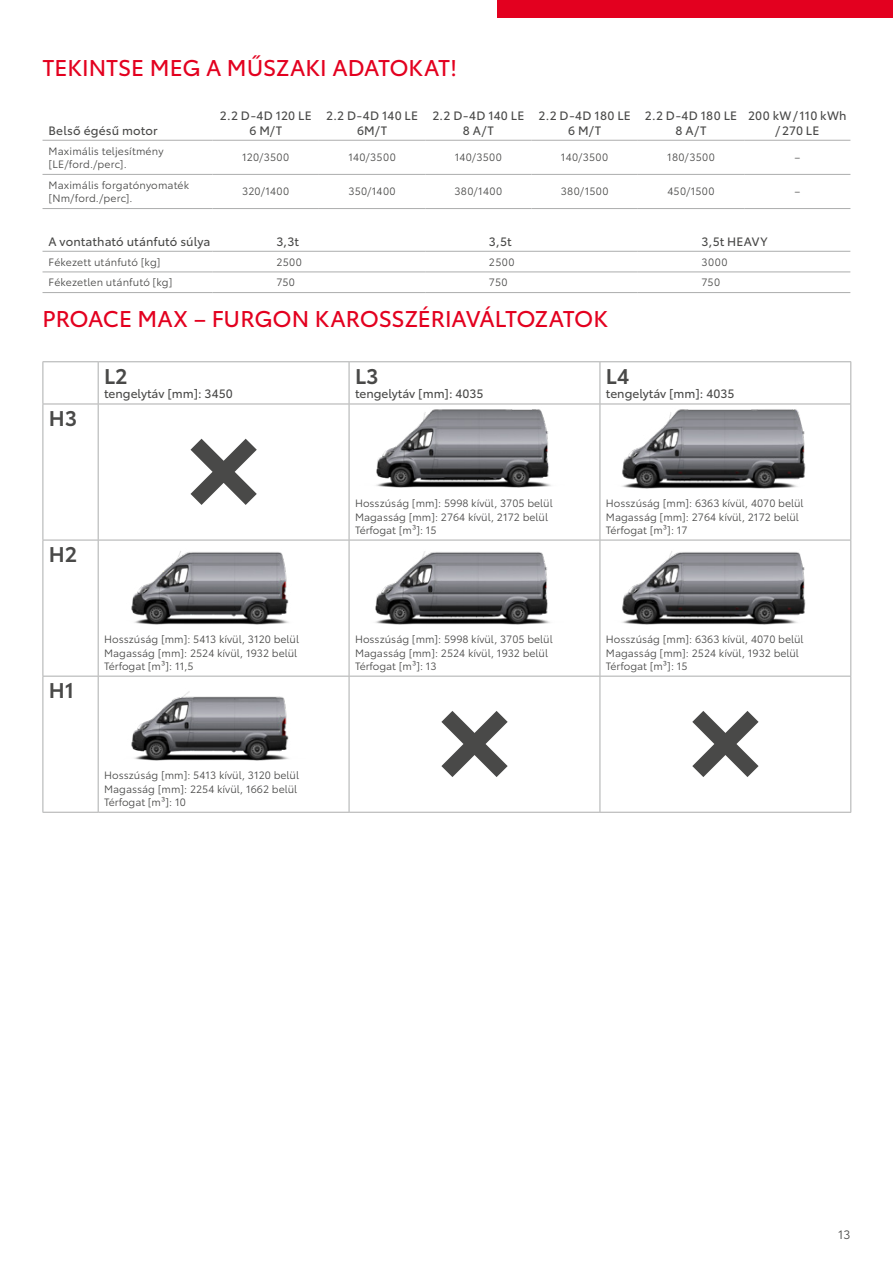
<style>
.page{position:relative;width:893px;height:1263px;background:#fff}
.page>*{position:absolute;margin:0;border:0;box-sizing:border-box;transform-origin:0 0}
.t1{font:22.5px "Toyota Type";letter-spacing:-.005em;color:#e3001f}
.t2{font:600 21px "Toyota Type";color:#494948}
.t3{font:12px/15px "Toyota Type";letter-spacing:.005em;color:#494948;text-align:center}
.t4{font:12px "Toyota Type";color:#494948}
.t5{font:10.5px/13.5px "Toyota Type";color:#494948}
</style>
<div class="page">
<div style="left:497px;top:0;width:396px;height:17px;background:#e3001f"></div>
<hr style="left:43px;top:140px;width:170px;height:1px;background:#acadad">
<hr style="left:213px;top:140px;width:106px;height:1px;background:#acadad">
<hr style="left:319px;top:140px;width:106px;height:1px;background:#acadad">
<hr style="left:425px;top:140px;width:106px;height:1px;background:#acadad">
<hr style="left:531px;top:140px;width:107px;height:1px;background:#acadad">
<hr style="left:638px;top:140px;width:106px;height:1px;background:#acadad">
<hr style="left:744px;top:140px;width:106px;height:1px;background:#acadad">
<hr style="left:43px;top:174px;width:170px;height:1px;background:#acadad">
<hr style="left:43px;top:208px;width:170px;height:1px;background:#acadad">
<hr style="left:213px;top:174px;width:106px;height:1px;background:#acadad">
<hr style="left:213px;top:208px;width:106px;height:1px;background:#acadad">
<hr style="left:319px;top:174px;width:106px;height:1px;background:#acadad">
<hr style="left:319px;top:208px;width:106px;height:1px;background:#acadad">
<hr style="left:425px;top:174px;width:106px;height:1px;background:#acadad">
<hr style="left:425px;top:208px;width:106px;height:1px;background:#acadad">
<hr style="left:531px;top:174px;width:107px;height:1px;background:#acadad">
<hr style="left:531px;top:208px;width:107px;height:1px;background:#acadad">
<hr style="left:638px;top:174px;width:106px;height:1px;background:#acadad">
<hr style="left:638px;top:208px;width:106px;height:1px;background:#acadad">
<hr style="left:744px;top:174px;width:106px;height:1px;background:#acadad">
<hr style="left:744px;top:208px;width:106px;height:1px;background:#acadad">
<hr style="left:43px;top:362px;width:1px;height:42px;background:#acadad">
<hr style="left:43px;top:361px;width:55px;height:1px;background:#acadad">
<hr style="left:98px;top:362px;width:1px;height:42px;background:#acadad">
<hr style="left:98px;top:361px;width:251px;height:1px;background:#acadad">
<hr style="left:349px;top:362px;width:1px;height:42px;background:#acadad">
<hr style="left:349px;top:361px;width:251px;height:1px;background:#acadad">
<hr style="left:600px;top:362px;width:1px;height:42px;background:#acadad">
<hr style="left:600px;top:361px;width:251px;height:1px;background:#acadad">
<hr style="left:850px;top:362px;width:1px;height:42px;background:#acadad">
<hr style="left:43px;top:404px;width:1px;height:136px;background:#acadad">
<hr style="left:43px;top:404px;width:55px;height:1px;background:#acadad">
<hr style="left:98px;top:404px;width:1px;height:136px;background:#acadad">
<hr style="left:98px;top:404px;width:251px;height:1px;background:#acadad">
<hr style="left:349px;top:404px;width:1px;height:136px;background:#acadad">
<hr style="left:349px;top:404px;width:251px;height:1px;background:#acadad">
<hr style="left:600px;top:404px;width:1px;height:136px;background:#acadad">
<hr style="left:600px;top:404px;width:251px;height:1px;background:#acadad">
<hr style="left:850px;top:404px;width:1px;height:136px;background:#acadad">
<hr style="left:43px;top:540px;width:1px;height:136px;background:#acadad">
<hr style="left:43px;top:540px;width:55px;height:1px;background:#acadad">
<hr style="left:98px;top:540px;width:1px;height:136px;background:#acadad">
<hr style="left:98px;top:540px;width:251px;height:1px;background:#acadad">
<hr style="left:349px;top:540px;width:1px;height:136px;background:#acadad">
<hr style="left:349px;top:540px;width:251px;height:1px;background:#acadad">
<hr style="left:600px;top:540px;width:251px;height:1px;background:#acadad">
<hr style="left:600px;top:540px;width:1px;height:136px;background:#acadad">
<hr style="left:850px;top:540px;width:1px;height:136px;background:#acadad">
<hr style="left:43px;top:676px;width:1px;height:136px;background:#acadad">
<hr style="left:43px;top:676px;width:55px;height:1px;background:#acadad">
<hr style="left:43px;top:812px;width:55px;height:1px;background:#acadad">
<hr style="left:98px;top:676px;width:1px;height:136px;background:#acadad">
<hr style="left:98px;top:676px;width:251px;height:1px;background:#acadad">
<hr style="left:98px;top:812px;width:251px;height:1px;background:#acadad">
<hr style="left:349px;top:676px;width:1px;height:136px;background:#acadad">
<hr style="left:349px;top:676px;width:251px;height:1px;background:#acadad">
<hr style="left:349px;top:812px;width:251px;height:1px;background:#acadad">
<hr style="left:600px;top:676px;width:1px;height:136px;background:#acadad">
<hr style="left:600px;top:676px;width:251px;height:1px;background:#acadad">
<hr style="left:850px;top:676px;width:1px;height:136px;background:#acadad">
<hr style="left:600px;top:812px;width:251px;height:1px;background:#acadad">
<img style="left:349px;top:407px;width:202px;height:86px">
<img style="left:600px;top:407px;width:206px;height:87px">
<img style="left:98px;top:543px;width:191px;height:87px">
<img style="left:349px;top:543px;width:201px;height:87px">
<img style="left:600px;top:543px;width:206px;height:87px">
<img style="left:98px;top:680px;width:191px;height:86px">
<hr style="left:43px;top:251px;width:170px;height:1px;background:#acadad">
<hr style="left:213px;top:251px;width:212px;height:1px;background:#acadad">
<hr style="left:425px;top:251px;width:213px;height:1px;background:#acadad">
<hr style="left:638px;top:251px;width:212px;height:1px;background:#acadad">
<hr style="left:43px;top:272px;width:170px;height:1px;background:#acadad">
<hr style="left:43px;top:292px;width:170px;height:1px;background:#acadad">
<hr style="left:213px;top:272px;width:212px;height:1px;background:#acadad">
<hr style="left:425px;top:272px;width:213px;height:1px;background:#acadad">
<hr style="left:638px;top:272px;width:212px;height:1px;background:#acadad">
<hr style="left:213px;top:292px;width:212px;height:1px;background:#acadad">
<hr style="left:425px;top:292px;width:213px;height:1px;background:#acadad">
<hr style="left:638px;top:292px;width:212px;height:1px;background:#acadad">
<h1 class="t1" style="left:43px;top:51px;width:416px">TEKINTSE MEG A MŰSZAKI ADATOKAT!</h1>
<p class="t3" style="left:48px;top:122px;width:111px">Belső égésű motor</p>
<p class="t3" style="left:220px;top:107px;width:93px">2.2 D-4D 120 LE<br>6 M/T</p>
<p class="t3" style="left:326px;top:107px;width:93px">2.2 D-4D 140 LE<br>6M/T</p>
<p class="t3" style="left:432px;top:107px;width:93px">2.2 D-4D 140 LE<br>8 A/T</p>
<p class="t3" style="left:539px;top:107px;width:94px">2.2 D-4D 180 LE<br>6 M/T</p>
<p class="t3" style="left:645px;top:107px;width:94px">2.2 D-4D 180 LE<br>8 A/T</p>
<p class="t3" style="left:748px;top:107px;width:100px">200 kW/110 kWh /270 LE</p>
<p class="t5" style="left:48px;top:143px;width:117px">Maximális teljesítmény [LE/ford./perc].</p>
<p class="t5" style="left:242px;top:150px;width:49px">120/3500</p>
<p class="t5" style="left:348px;top:150px;width:49px">140/3500</p>
<p class="t5" style="left:455px;top:150px;width:49px">140/3500</p>
<p class="t5" style="left:561px;top:150px;width:49px">140/3500</p>
<p class="t5" style="left:667px;top:150px;width:49px">180/3500</p>
<p class="t5" style="left:794px;top:150px;width:7px">–</p>
<p class="t5" style="left:48px;top:177px;width:142px">Maximális forgatónyomaték [Nm/ford./perc].</p>
<p class="t5" style="left:242px;top:184px;width:49px">320/1400</p>
<p class="t5" style="left:348px;top:184px;width:49px">350/1400</p>
<p class="t5" style="left:454px;top:184px;width:49px">380/1400</p>
<p class="t5" style="left:561px;top:184px;width:49px">380/1500</p>
<p class="t5" style="left:667px;top:184px;width:49px">450/1500</p>
<p class="t5" style="left:794px;top:184px;width:7px">–</p>
<p class="t3" style="left:48px;top:233px;width:163px">A vontatható utánfutó súlya</p>
<p class="t3" style="left:276px;top:233px;width:24px">3,3t</p>
<p class="t3" style="left:489px;top:233px;width:24px">3,5t</p>
<p class="t3" style="left:702px;top:233px;width:67px">3,5t HEAVY</p>
<p class="t5" style="left:48px;top:254px;width:114px">Fékezett utánfutó [kg]</p>
<p class="t5" style="left:276px;top:254px;width:27px">2500</p>
<p class="t5" style="left:489px;top:254px;width:27px">2500</p>
<p class="t5" style="left:702px;top:254px;width:27px">3000</p>
<p class="t5" style="left:48px;top:275px;width:126px">Fékezetlen utánfutó [kg]</p>
<p class="t5" style="left:276px;top:275px;width:20px">750</p>
<p class="t5" style="left:489px;top:275px;width:20px">750</p>
<p class="t5" style="left:702px;top:275px;width:20px">750</p>
<h1 class="t1" style="left:43px;top:302px;width:567px">PROACE MAX – FURGON KAROSSZÉRIAVÁLTOZATOK</h1>
<h2 class="t2" style="left:49px;top:402px;width:30px">H3</h2>
<h2 class="t2" style="left:104px;top:360px;width:25px">L2</h2>
<p class="t3" style="left:104px;top:385px;width:130px">tengelytáv [mm]: 3450</p>
<h2 class="t2" style="left:49px;top:538px;width:30px">H2</h2>
<h2 class="t2" style="left:355px;top:360px;width:25px">L3</h2>
<p class="t3" style="left:355px;top:385px;width:130px">tengelytáv [mm]: 4035</p>
<h2 class="t2" style="left:606px;top:360px;width:25px">L4</h2>
<p class="t3" style="left:606px;top:385px;width:130px">tengelytáv [mm]: 4035</p>
<p class="t5" style="left:355px;top:496px;width:199px">Hosszúság [mm]: 5998 kívül, 3705 belül<br>Magasság [mm]: 2764 kívül, 2172 belül<br>Térfogat [m3]: 15</p>
<p class="t5" style="left:606px;top:496px;width:199px">Hosszúság [mm]: 6363 kívül, 4070 belül<br>Magasság [mm]: 2764 kívül, 2172 belül<br>Térfogat [m3]: 17</p>
<h2 class="t2" style="left:49px;top:674px;width:27px">H1</h2>
<p class="t5" style="left:104px;top:632px;width:196px">Hosszúság [mm]: 5413 kívül, 3120 belül<br>Magasság [mm]: 2524 kívül, 1932 belül<br>Térfogat [m3]: 11,5</p>
<p class="t5" style="left:355px;top:632px;width:199px">Hosszúság [mm]: 5998 kívül, 3705 belül<br>Magasság [mm]: 2524 kívül, 1932 belül<br>Térfogat [m3]: 13</p>
<p class="t5" style="left:606px;top:632px;width:199px">Hosszúság [mm]: 6363 kívül, 4070 belül<br>Magasság [mm]: 2524 kívül, 1932 belül<br>Térfogat [m3]: 15</p>
<p class="t5" style="left:104px;top:768px;width:196px">Hosszúság [mm]: 5413 kívül, 3120 belül<br>Magasság [mm]: 2254 kívül, 1662 belül<br>Térfogat [m3]: 10</p>
<p class="t4" style="left:838px;top:1226px;width:14px">13</p>
</div>
